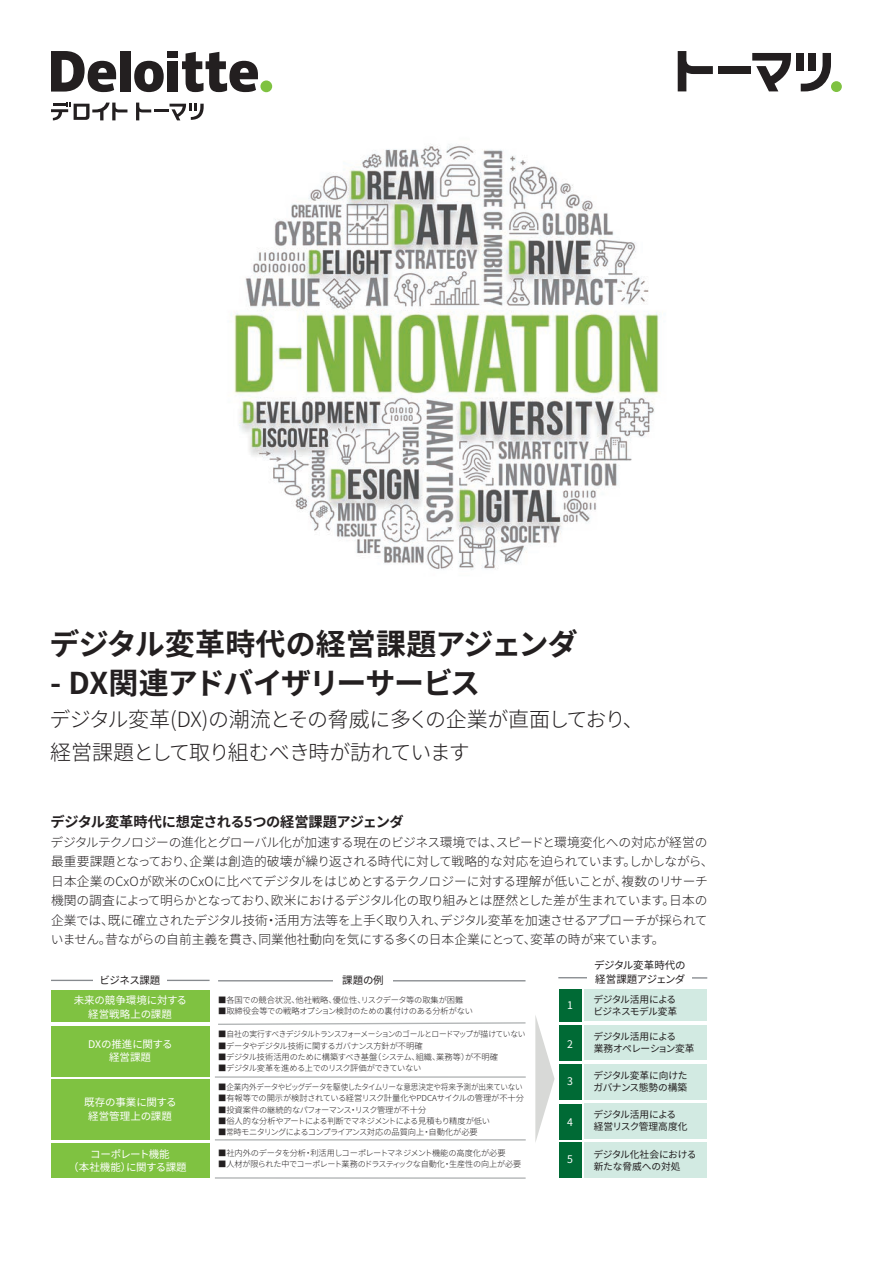
<style>
.page{position:relative;width:893px;height:1263px;background:#fff}
.page>*{position:absolute;margin:0;border:0;box-sizing:border-box;transform-origin:0 0}
.t1{font:700 30px "Noto Sans CJ Kjp";letter-spacing:-.005em;color:#231f20}
.t2{font:700 30px "Noto Sans CJ Kjp";letter-spacing:-.03em;color:#231f20}
.t3{font:300 21px/33px "Noto Sans CJ Kjp";letter-spacing:-.03em;color:#231f20}
.t4{font:700 14.25px "Noto Sans CJ Kjp";letter-spacing:-.03em;color:#231f20}
.t5{font:300 12.75px/19.5px "Noto Sans CJ Kjp";letter-spacing:-.025em;color:#231f20}
.t6{font:300 12.75px "Noto Sans CJ Kjp";letter-spacing:-.005em;color:#231f20}
.t7{font:300 12.75px "Noto Sans CJ Kjp";color:#231f20}
.t8{font:10.5px/13.5px "Noto Sans CJ Kjp";letter-spacing:-.01em;color:#fff;text-align:center}
.t9{font:10.5px/13.5px "Noto Sans CJ Kjp";letter-spacing:-.025em;color:#231f20}
.t10{font:10.5px/13.5px "Noto Sans CJ Kjp";letter-spacing:-.055em;color:#fff}
.t11{font:9.75px/12px "Noto Sans CJ Kjp";letter-spacing:-.03em;color:#231f20}
.t12{font:9.75px/12px "Noto Sans CJ Kjp";letter-spacing:-.05em;color:#231f20}
.t13{font:300 8.25px/11.2px "Noto Sans CJ Kjp";letter-spacing:-.035em;color:#231f20}
.t14{font:300 8.25px "Noto Sans CJ Kjp";letter-spacing:-.055em;color:#231f20}
.t15{font:300 8.25px "Noto Sans CJ Kjp";letter-spacing:-.07em;color:#231f20}
.t16{font:300 8.25px "Noto Sans CJ Kjp";letter-spacing:-.085em;color:#231f20}
.t17{font:300 8.25px "Noto Sans CJ Kjp";letter-spacing:-.015em;color:#231f20}
.t18{font:300 8.25px "Noto Sans CJ Kjp";color:#231f20}
</style>
<div class="page">
<img style="left:171px;top:80px;width:516px;height:490px">
<div style="left:831px;top:81px;width:11px;height:11px;background:#7fc241;border-radius:50%"></div>
<div style="left:796px;top:53px;width:8px;height:18px;background:#231f20"></div>
<svg style="left:801px;top:53px;width:30px;height:38px"></svg>
<div style="left:718px;top:66px;width:33px;height:8px;background:#231f20"></div>
<svg style="left:678px;top:51px;width:35px;height:40px"></svg>
<svg style="left:752px;top:53px;width:39px;height:38px"></svg>
<div style="left:260px;top:80px;width:12px;height:12px;background:#7fc241;border-radius:50%"></div>
<div style="left:120px;top:51px;width:10px;height:41px;background:#231f20"></div>
<svg style="left:134px;top:61px;width:30px;height:31px"></svg>
<div style="left:168px;top:61px;width:10px;height:31px;background:#231f20"></div>
<div style="left:168px;top:51px;width:10px;height:7px;background:#231f20"></div>
<svg style="left:182px;top:52px;width:76px;height:40px"></svg>
<svg style="left:51px;top:51px;width:65px;height:41px"></svg>
<hr style="left:154px;top:109px;width:14px;height:3px;background:#231f20">
<svg style="left:170px;top:104px;width:34px;height:16px"></svg>
<svg style="left:136px;top:103px;width:15px;height:17px"></svg>
<svg style="left:51px;top:102px;width:76px;height:18px"></svg>
<svg style="left:535px;top:1015px;width:20px;height:127px"></svg>
<div style="left:584px;top:989px;width:123px;height:32px;background:#d2eae2"></div>
<div style="left:584px;top:1025px;width:123px;height:35px;background:#d2eae2"></div>
<div style="left:584px;top:1064px;width:123px;height:36px;background:#d2eae2"></div>
<div style="left:584px;top:1104px;width:123px;height:35px;background:#d2eae2"></div>
<div style="left:584px;top:1142px;width:123px;height:36px;background:#d2eae2"></div>
<div style="left:559px;top:989px;width:22px;height:33px;background:#006a35"></div>
<div style="left:559px;top:1025px;width:22px;height:36px;background:#006a35"></div>
<div style="left:559px;top:1064px;width:22px;height:36px;background:#006a35"></div>
<div style="left:559px;top:1104px;width:22px;height:36px;background:#006a35"></div>
<div style="left:559px;top:1142px;width:22px;height:36px;background:#006a35"></div>
<hr style="left:558px;top:977px;width:149px;height:1px;background:#868a8e">
<div style="left:587px;top:969px;width:105px;height:13px;background:#fff"></div>
<hr style="left:51px;top:980px;width:159px;height:1px;background:#868a8e">
<div style="left:93px;top:973px;width:74px;height:13px;background:#fff"></div>
<hr style="left:218px;top:980px;width:307px;height:1px;background:#868a8e">
<div style="left:333px;top:974px;width:60px;height:12px;background:#fff"></div>
<div style="left:51px;top:991px;width:159px;height:31px;background:#7fc241"></div>
<div style="left:51px;top:1079px;width:159px;height:61px;background:#7fc241"></div>
<div style="left:51px;top:1143px;width:159px;height:35px;background:#7fc241"></div>
<hr style="left:215px;top:1076px;width:311px;height:2px;background:#b1b4b5">
<div style="left:51px;top:1026px;width:159px;height:50px;background:#7fc241"></div>
<svg style="left:218px;top:1022px;width:308px;height:3px"></svg>
<hr style="left:215px;top:1139px;width:311px;height:1px;background:#b1b4b5">
<hr style="left:215px;top:1177px;width:311px;height:2px;background:#b1b4b5">
<h1 class="t1" style="left:49px;top:627px;width:530px">デジタル変革時代の経営課題アジェンダ</h1>
<h1 class="t2" style="left:50px;top:666px;width:431px">- DX関連アドバイザリーサービス</h1>
<h2 class="t3" style="left:50px;top:703px;width:596px">デジタル変革(DX)の潮流とその脅威に多くの企業が直面しており、経営課題として取り組むべき時が訪れています</h2>
<p class="t4" style="left:51px;top:814px;width:355px">デジタル変革時代に想定される5つの経営課題アジェンダ</p>
<p class="t5" style="left:51px;top:832px;width:665px">デジタルテクノロジーの進化とグローバル化が加速する現在のビジネス環境では、<br>最重要課題となっており企業は創造的破壊が繰り返される時代に対して戦略的な対応を迫られていますしかしながら、</p>
<p class="t6" style="left:496px;top:835px;width:213px">スピードと環境変化への対応が経営の</p>
<p class="t5" style="left:624px;top:852px;width:14px">。</p>
<p class="t5" style="left:183px;top:852px;width:14px">、</p>
<p class="t5" style="left:51px;top:871px;width:658px">日本企業のCxOが欧米のCxOに比べてデジタルをはじめとするテクノロジーに対する理解が低いことが、<br>機関の調査によって明らかとなっており欧米におけるデジタル化の取り組みとは歴然とした差が生まれています日本の</p>
<p class="t5" style="left:621px;top:871px;width:88px">複数のリサーチ</p>
<p class="t5" style="left:663px;top:891px;width:14px">。</p>
<p class="t5" style="left:264px;top:891px;width:14px">、</p>
<p class="t5" style="left:108px;top:910px;width:162px">既に確立されたデジタル技術</p>
<p class="t5" style="left:440px;top:910px;width:269px">デジタル変革を加速させるアプローチが採られて</p>
<p class="t7" style="left:274px;top:913px;width:174px">活用方法等を上手く取り入れ、</p>
<p class="t5" style="left:105px;top:910px;width:561px;text-indent:-54px">企業では、<br>昔ながらの自前主義を貫き同業他社動向を気にする多くの日本企業にとって変革の時が来ています。</p>
<p class="t5" style="left:524px;top:930px;width:14px">、</p>
<p class="t5" style="left:265px;top:910px;width:14px">・</p>
<p class="t5" style="left:51px;top:930px;width:62px">いません。</p>
<p class="t5" style="left:252px;top:930px;width:14px">、</p>
<p class="t9" style="left:100px;top:973px;width:62px">ビジネス課題</p>
<p class="t9" style="left:342px;top:974px;width:43px">課題の例</p>
<p class="t9" style="left:594px;top:959px;width:93px">デジタル変革時代の経営課題アジェンダ</p>
<p class="t8" style="left:74px;top:994px;width:115px">未来の競争環境に対する経営戦略上の課題</p>
<p class="t8" style="left:88px;top:1037px;width:86px">DXの推進に関する経営課題</p>
<p class="t8" style="left:84px;top:1096px;width:94px">既存の事業に関する経営管理上の課題</p>
<p class="t10" style="left:126px;top:1147px;width:62px;text-indent:-36px">コーポレート機能<br>に関する課題</p>
<p class="t8" style="left:68px;top:1161px;width:65px">（本社機能）</p>
<p class="t13" style="left:333px;top:995px;width:132px">優位性リスクデータ等の取集が困難</p>
<p class="t13" style="left:357px;top:995px;width:10px">、</p>
<p class="t18" style="left:218px;top:995px;width:83px">■各国での競合状況、</p>
<p class="t13" style="left:218px;top:1006px;width:257px">■取締役会等での戦略オプション検討のための裏付けのある分析がない</p>
<p class="t13" style="left:296px;top:995px;width:43px">他社戦略、</p>
<p class="t15" style="left:218px;top:1029px;width:309px">■自社の実行すべきデジタルトランスフォーメーションのゴールとロードマップが描けていない</p>
<p class="t13" style="left:218px;top:1040px;width:206px">■データやデジタル技術に関するガバナンス方針が不明確</p>
<p class="t13" style="left:465px;top:1051px;width:34px">が不明確</p>
<p class="t13" style="left:373px;top:1051px;width:48px">（システム、</p>
<p class="t13" style="left:436px;top:1051px;width:34px">業務等）</p>
<p class="t13" style="left:218px;top:1051px;width:161px">■デジタル技術活用のために構築すべき基盤</p>
<p class="t14" style="left:218px;top:1063px;width:205px">■デジタル変革を進める上でのリスク評価ができていない</p>
<p class="t13" style="left:218px;top:1082px;width:306px">■企業内外データやビッグデータを駆使したタイムリーな意思決定や将来予測が出来ていない</p>
<p class="t13" style="left:218px;top:1093px;width:308px">■有報等での開示が検討されている経営リスク計量化やPDCAサイクルの管理が不十分</p>
<p class="t17" style="left:218px;top:1105px;width:210px">■投資案件の継続的なパフォーマンスリスク管理が不十分</p>
<p class="t13" style="left:416px;top:1051px;width:26px">組織、</p>
<p class="t13" style="left:349px;top:1104px;width:10px">・</p>
<p class="t13" style="left:429px;top:1115px;width:63px;text-indent:-210px">■俗人的な分析やアートによる判断でマネジメントによる見積もり精度が低い自動化が必要</p>
<p class="t16" style="left:218px;top:1127px;width:208px">■常時モニタリングによるコンプライアンス対応の品質向上</p>
<p class="t13" style="left:422px;top:1127px;width:10px">・</p>
<p class="t13" style="left:218px;top:1147px;width:90px">■社内外のデータを分析</p>
<p class="t13" style="left:310px;top:1147px;width:197px">利活用しコーポレートマネジメント機能の高度化が必要</p>
<p class="t13" style="left:304px;top:1147px;width:10px">・</p>
<p class="t14" style="left:218px;top:1159px;width:228px">■人材が限られた中でコーポレート業務のドラスティックな自動化</p>
<p class="t18" style="left:449px;top:1159px;width:74px">生産性の向上が必要</p>
<p class="t13" style="left:443px;top:1159px;width:10px">・</p>
<p class="t8" style="left:567px;top:998px;width:7px">1</p>
<p class="t8" style="left:567px;top:1037px;width:7px">2</p>
<p class="t8" style="left:567px;top:1075px;width:7px">3</p>
<p class="t8" style="left:567px;top:1115px;width:7px">4</p>
<p class="t8" style="left:567px;top:1153px;width:7px">5</p>
<p class="t12" style="left:593px;top:994px;width:85px">デジタル活用によるビジネスモデル変革</p>
<p class="t12" style="left:593px;top:1030px;width:103px">デジタル活用による<br>業務オペレーション変革</p>
<p class="t11" style="left:593px;top:1069px;width:96px">デジタル変革に向けたガバナンス態勢の構築</p>
<p class="t11" style="left:593px;top:1109px;width:96px">デジタル活用による経営リスク管理高度化</p>
<p class="t11" style="left:593px;top:1148px;width:105px">デジタル化社会における新たな脅威への対処</p>
</div>
